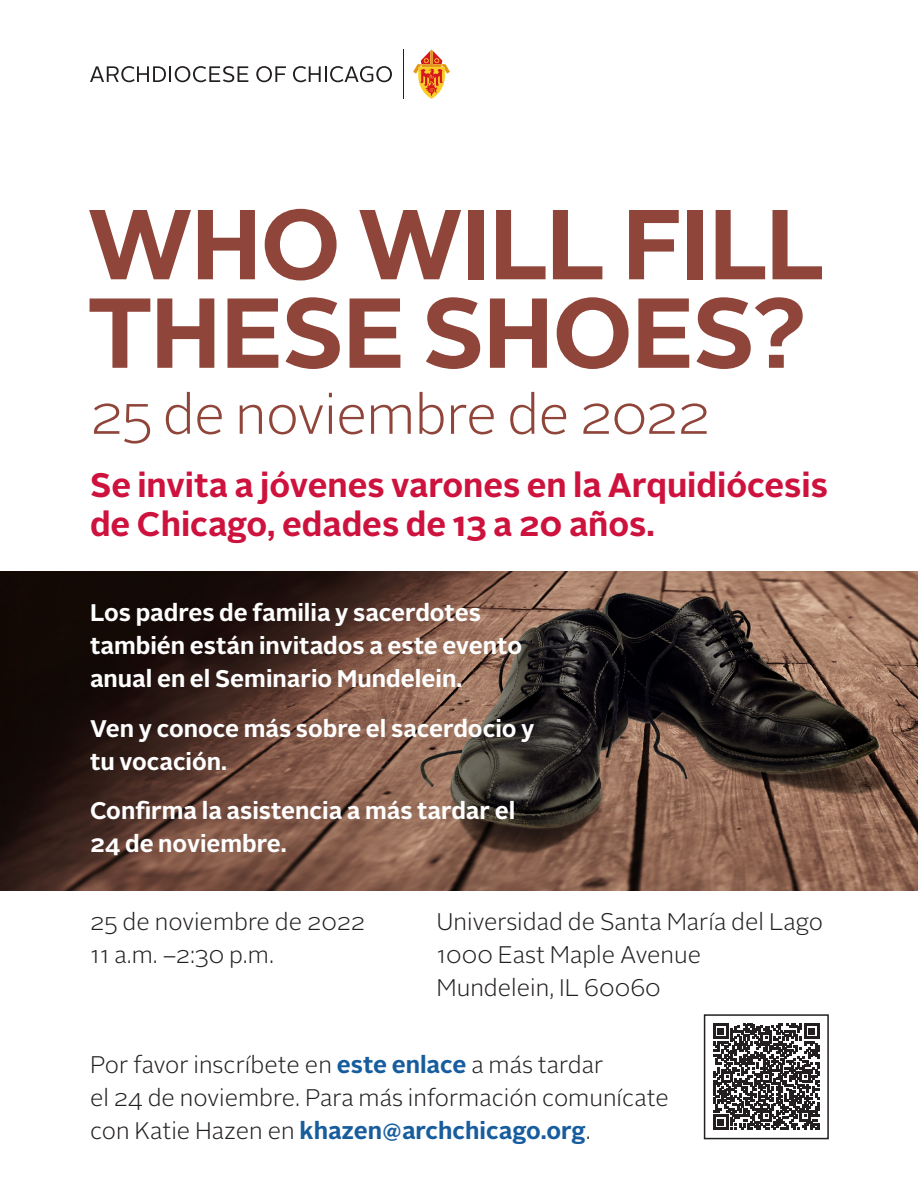
<style>
.page{position:relative;width:918px;height:1188px;background:#fff}
.page>*{position:absolute;margin:0;border:0;box-sizing:border-box;transform-origin:0 0}
.address_block{font:700 99px/88.5px "Alright Sans";letter-spacing:-.015em;color:#8f4539}
.address_block-2{font:300 55.5px "Alright Sans";letter-spacing:-.015em;color:#8f4539}
.HEADS_light{font:700 33.9px/39px "Alright Sans";color:#cd123d}
.t1{font:700 24px/33px "Alright Sans";color:#fff}
.Body_Text_11_15{font:300 24px/33px "Alright Sans";color:#231f20}
.HEADS_light-2{font:300 24px/33px "Alright Sans";color:#231f20}
.s1{font-weight:700;color:#175d9e}
</style>
<div class="page">
<img style="left:0;top:572px;width:918px;height:319px">
<svg style="left:713px;top:1024px;width:106px;height:106px"></svg>
<div style="left:704px;top:1014px;width:125px;height:125px;border:2px solid #231f20"></div>
<hr style="left:404px;top:50px;width:1px;height:49px;background:#231f20">
<svg style="left:90px;top:66px;width:158px;height:16px"></svg>
<svg style="left:256px;top:66px;width:30px;height:16px"></svg>
<svg style="left:293px;top:66px;width:99px;height:16px"></svg>
<svg style="left:413px;top:50px;width:37px;height:49px"></svg>
<p class="address_block" style="left:87px;top:201px;width:740px">WHO WILL FILL<br>THESE SHOES?</p>
<p class="address_block-2" style="left:90px;top:377px;width:622px">25 de noviembre de 2022</p>
<p class="HEADS_light" style="left:90px;top:466px;width:740px">Se invita a jóvenes varones en la Arquidiócesis de Chicago, edades de 13 a 20 años.</p>
<p class="t1" style="left:90px;top:596px;width:434px">Los padres de familia y sacerdotes también están invitados a este evento anual en el Seminario Mundelein.</p>
<p class="t1" style="left:90px;top:712px;width:446px">Ven y conoce más sobre el sacerdocio y tu vocación.</p>
<p class="t1" style="left:90px;top:794px;width:427px">Confirma la asistencia a más tardar el<br>24 de noviembre.</p>
<p class="HEADS_light-2" style="left:90px;top:906px;width:276px">25 de noviembre de 2022</p>
<p class="HEADS_light-2" style="left:437px;top:906px;width:388px">Universidad de Santa María del Lago</p>
<p class="HEADS_light-2" style="left:90px;top:939px;width:186px">11 a.m. –2:30 p.m.</p>
<p class="HEADS_light-2" style="left:437px;top:939px;width:266px">1000 East Maple Avenue<br>Mundelein, IL 60060</p>
<p class="Body_Text_11_15" style="left:90px;top:1048px;width:580px">Por favor inscríbete en <span class="s1">este enlace</span> a más tardar<br>el 24 de noviembre. Para más información comunícate con Katie Hazen en <span class="s1">khazen@archchicago.org</span>.</p>
</div>
